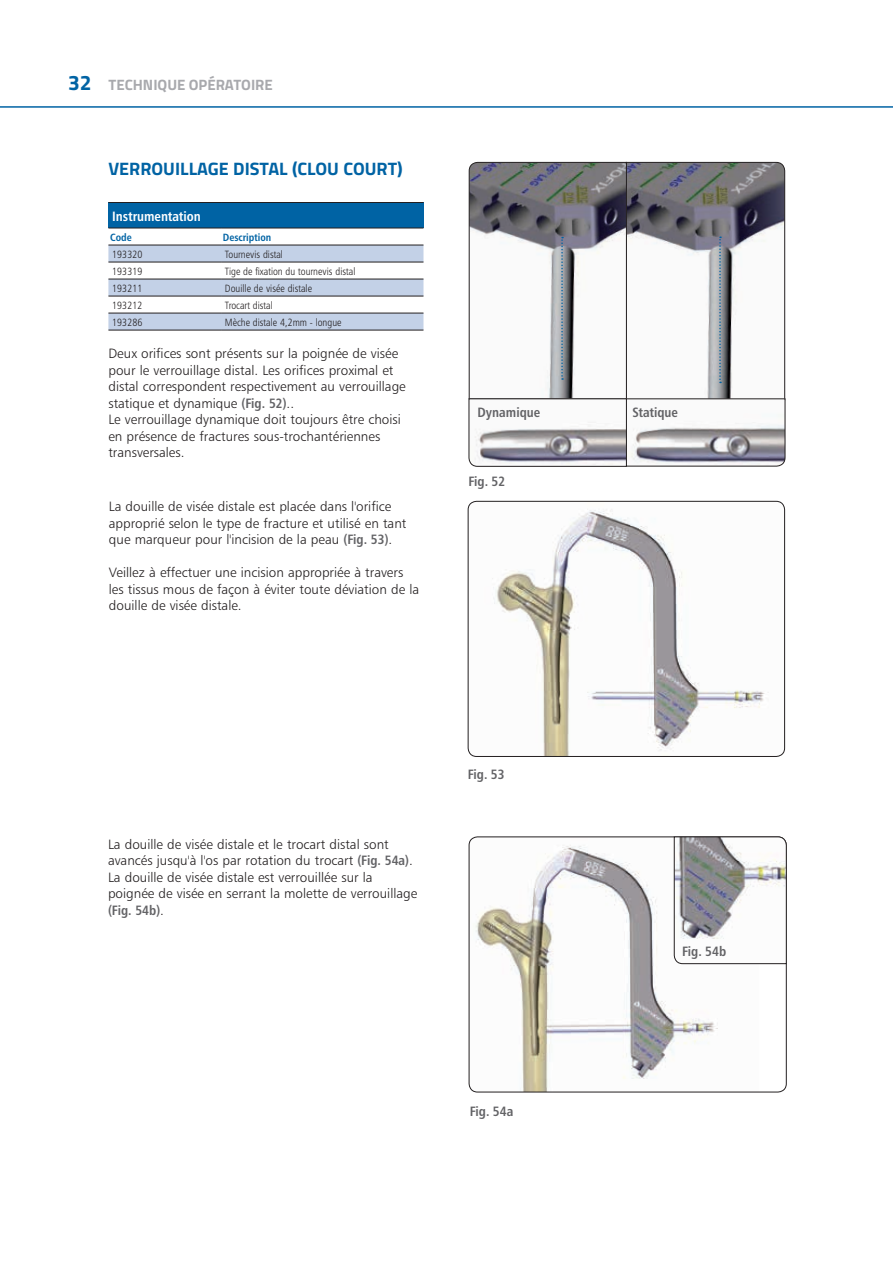
<style>
.page{position:relative;width:893px;height:1263px;background:#fff}
.page>*{position:absolute;margin:0;border:0;box-sizing:border-box;transform-origin:0 0}
.t1{font:700 18px "Titillium";color:#0063a4}
.t2{font:700 15px "Titillium";color:#a8a9ad}
.t3{font:13.5px/16.5px "Humanist 777 BT Light B";color:#231f20}
.t4{font:13.5px "Humanist 777 BT Bold Condensed B";color:#636366}
.t5{font:13.5px "Humanist 777 BT Bold Condensed B";color:#fff}
.t6{font:10.5px "Humanist 777 BT Light Condensed B";color:#231f20}
.t7{font:10.5px "Humanist 777 BT Bold Condensed B";color:#0063a4}
.s1{font-size:21px;color:#0063a4}
.s2{font-family:"Humanist 777 BT Bold Condensed B";color:#636366}
.s3{font-family:"Humanist 777 BT Light B";color:#231f20}
</style>
<div class="page">
<hr style="left:0;top:106px;width:893px;height:2px;background:#0063a4">
<img style="left:468px;top:501px;width:317px;height:255px">
<div style="left:468px;top:501px;width:317px;height:256px;border:1px solid #231f20;border-radius:9px"></div>
<div style="left:108px;top:202px;width:315px;height:26px;background:#0063a4"></div>
<svg style="left:108px;top:246px;width:315px;height:84px"></svg>
<hr style="left:108px;top:202px;width:113px;height:1px;background:#231f20">
<hr style="left:221px;top:202px;width:202px;height:1px;background:#231f20">
<hr style="left:108px;top:228px;width:113px;height:1px;background:#231f20">
<hr style="left:221px;top:228px;width:202px;height:1px;background:#231f20">
<hr style="left:108px;top:245px;width:113px;height:1px;background:#231f20">
<hr style="left:221px;top:245px;width:202px;height:1px;background:#231f20">
<hr style="left:108px;top:262px;width:113px;height:1px;background:#231f20">
<hr style="left:221px;top:262px;width:202px;height:1px;background:#231f20">
<hr style="left:108px;top:279px;width:113px;height:1px;background:#231f20">
<hr style="left:221px;top:279px;width:202px;height:1px;background:#231f20">
<hr style="left:108px;top:296px;width:113px;height:1px;background:#231f20">
<hr style="left:221px;top:296px;width:202px;height:1px;background:#231f20">
<hr style="left:108px;top:313px;width:113px;height:1px;background:#231f20">
<hr style="left:221px;top:313px;width:202px;height:1px;background:#231f20">
<hr style="left:108px;top:330px;width:113px;height:1px;background:#231f20">
<hr style="left:221px;top:330px;width:202px;height:1px;background:#231f20">
<svg style="left:468px;top:162px;width:318px;height:305px"></svg>
<img style="left:469px;top:837px;width:290px;height:255px">
<div style="left:469px;top:836px;width:318px;height:256px;border:1px solid #231f20;border-radius:9px"></div>
<svg style="left:673px;top:836px;width:114px;height:128px"></svg>
<p class="t2" style="left:68px;top:73px;width:206px"><span class="s1">32</span> TECHNIQUE OPÉRATOIRE</p>
<h1 class="t1" style="left:108px;top:155px;width:296px">VERROUILLAGE DISTAL (CLOU COURT)</h1>
<p class="t5" style="left:112px;top:207px;width:90px">Instrumentation</p>
<p class="t7" style="left:110px;top:230px;width:23px">Code</p>
<p class="t7" style="left:223px;top:230px;width:50px">Description</p>
<p class="t6" style="left:112px;top:247px;width:32px">193320</p>
<p class="t6" style="left:225px;top:247px;width:60px">Tournevis distal</p>
<p class="t6" style="left:112px;top:264px;width:32px">193319</p>
<p class="t6" style="left:225px;top:264px;width:132px">Tige de fixation du tournevis distal</p>
<p class="t6" style="left:112px;top:281px;width:32px">193211</p>
<p class="t6" style="left:225px;top:281px;width:89px">Douille de visée distale</p>
<p class="t6" style="left:112px;top:298px;width:32px">193212</p>
<p class="t6" style="left:225px;top:298px;width:49px">Trocart distal</p>
<p class="t6" style="left:112px;top:315px;width:32px">193286</p>
<p class="t6" style="left:225px;top:315px;width:118px">Mèche distale 4,2mm - longue</p>
<p class="t3" style="left:108px;top:345px;width:299px">Deux orifices sont présents sur la poignée de visée pour le verrouillage distal. Les orifices proximal et distal correspondent respectivement au verrouillage statique et dynamique <span class="s2">(Fig. 52)</span>..<br>Le verrouillage dynamique doit toujours être choisi en présence de fractures sous-trochantériennes transversales.</p>
<p class="t3" style="left:109px;top:498px;width:299px">La douille de visée distale est placée dans l'orifice approprié selon le type de fracture et utilisé en tant que marqueur pour l'incision de la peau <span class="s2">(Fig. 53)</span>.</p>
<p class="t3" style="left:109px;top:564px;width:312px">Veillez à effectuer une incision appropriée à travers les tissus mous de façon à éviter toute déviation de la douille de visée distale.</p>
<p class="t4" style="left:477px;top:404px;width:64px">Dynamique</p>
<p class="t4" style="left:632px;top:404px;width:47px">Statique</p>
<p class="t4" style="left:468px;top:472px;width:38px">Fig. 52</p>
<p class="t3" style="left:108px;top:836px;width:311px">La douille de visée distale et le trocart distal sont avancés jusqu'à l'os par rotation du trocart <span class="s2">(Fig. 54a)</span>.<br>La douille de visée distale est verrouillée sur la poignée de visée en serrant la molette de verrouillage</p>
<p class="t4" style="left:108px;top:902px;width:57px">(Fig. 54b)<span class="s3">.</span></p>
<p class="t4" style="left:468px;top:766px;width:38px">Fig. 53</p>
<p class="t4" style="left:470px;top:1103px;width:45px">Fig. 54a</p>
<p class="t4" style="left:682px;top:943px;width:46px">Fig. 54b</p>
</div>
